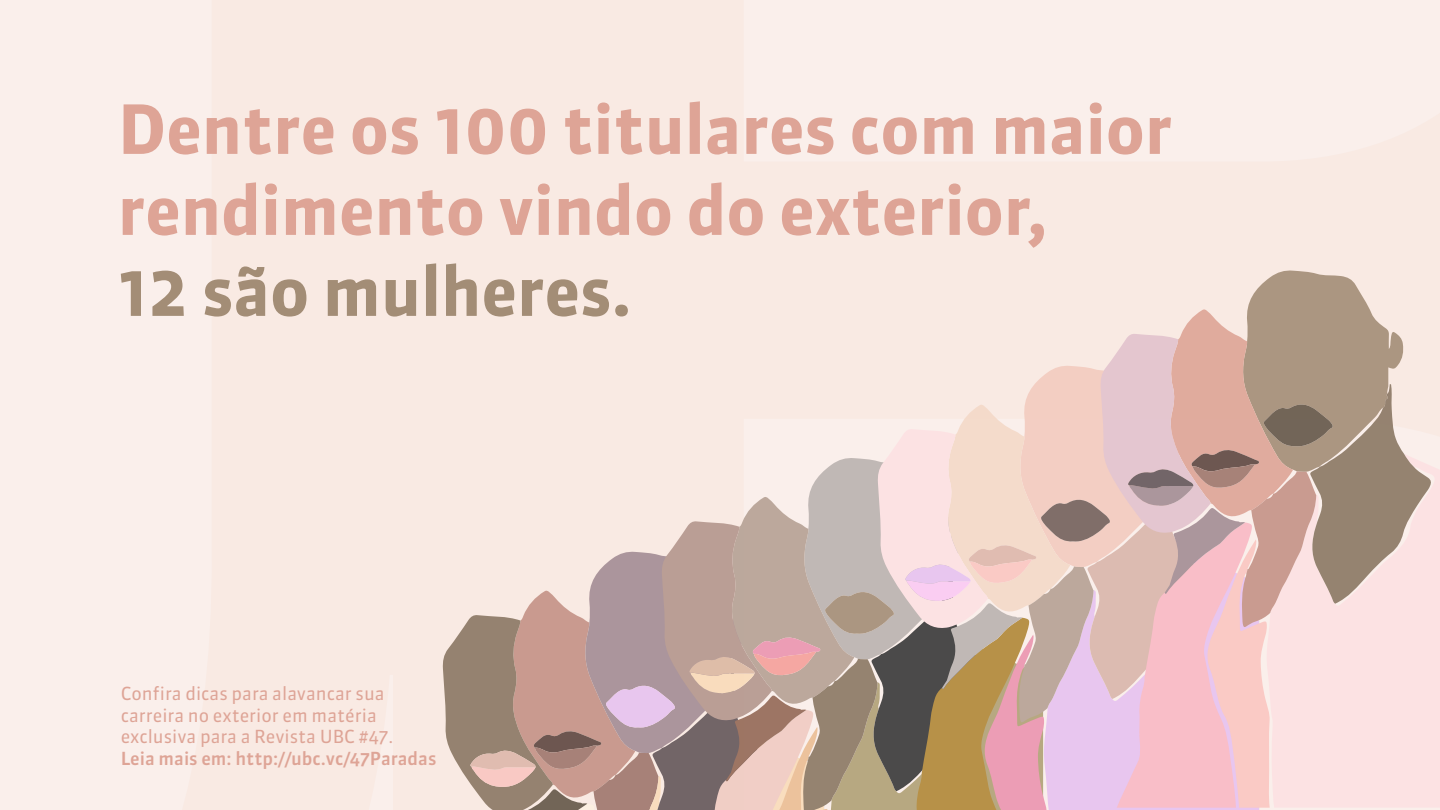
<style>
.page{position:relative;width:1440px;height:810px;background:#fff}
.page>*{position:absolute;margin:0;border:0;box-sizing:border-box;transform-origin:0 0}
.t1{font:700 67.5px/81px "Sanuk";color:#dea496}
.t2{font:700 67.5px "Sanuk";color:#a38d76}
.t3{font:18px/21.6px "Sanuk";color:#dea496}
.t4{font:500 18px "Sanuk";color:#dea496}
</style>
<div class="page">
<div style="left:0;top:0;width:1440px;height:809px;background:#f9eae3"></div>
<div style="left:1432px;top:454px;width:8px;height:354px;background:#fce2e3"></div>
<svg style="left:443px;top:270px;width:989px;height:540px;background:#dbc2bb"></svg>
<h1 class="t1" style="left:118px;top:89px;width:1056px">Dentre os 100 titulares com maior rendimento vindo do exterior,</h1>
<h1 class="t2" style="left:118px;top:249px;width:515px">12 são mulheres.</h1>
<p class="t3" style="left:121px;top:683px;width:274px">Confira dicas para alavancar sua carreira no exterior em matéria exclusiva para a Revista UBC #47.</p>
<p class="t4" style="left:121px;top:747px;width:317px">Leia mais em: http://ubc.vc/47Paradas</p>
</div>
